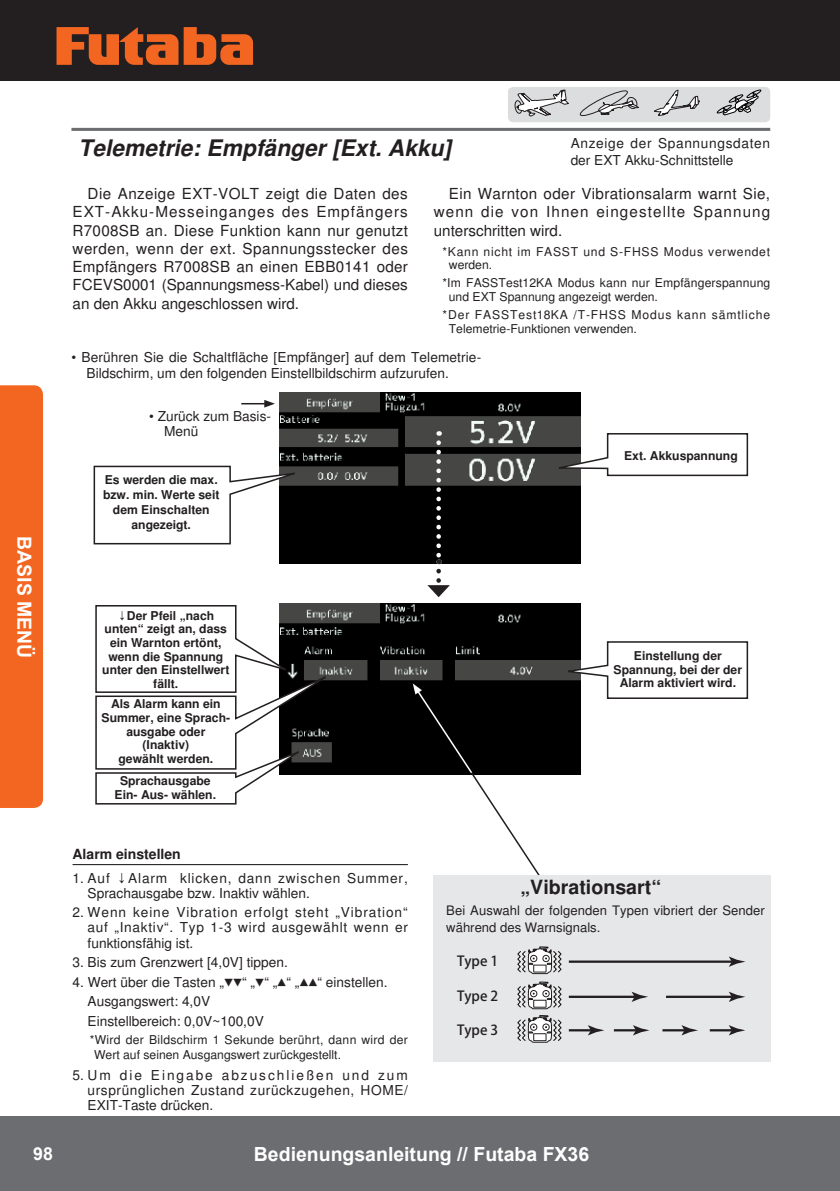
<style>
.page{position:relative;width:840px;height:1191px;background:#fff}
.page>*{position:absolute;margin:0;border:0;box-sizing:border-box;transform-origin:0 0}
.t1{font:italic 700 22.8px "Nimbus San LOT";color:#231f20}
.t2{font:700 19.6px "Nimbus San LOT";color:#231f20}
.t3{font:700 19.4px "Arial";color:#fff}
.t4{font:700 17.8px "Arial";color:#fff}
.t5{font:15.2px/18.2px "Nimbus San LOT";color:#231f20;text-align:justify}
.t6{font:700 14px "Nimbus San LOT";color:#231f20}
.t7{font:500 13.8px "Koz Go Pro";color:#231f20}
.t8{font:13.6px/15.2px "Nimbus San LOT";color:#231f20}
.t9{font:13.6px/15.2px "Nimbus San LOT";letter-spacing:.06em;color:#231f20}
.t10{font:13.6px/16.8px "Nimbus San LOT";letter-spacing:.05em;color:#231f20}
.t11{font:13px/16.4px "Nimbus San LOT";letter-spacing:.005em;color:#231f20}
.t12{font:700 12.2px/13.6px "Nimbus San LOT";color:#231f20;text-align:center}
.t13{font:12.2px/13.6px "Nimbus San LOT";letter-spacing:.015em;color:#231f20}
.t14{font:12.2px/13.6px "Nimbus San LOT";letter-spacing:.06em;color:#231f20}
</style>
<div class="page">
<div style="left:0;top:1116px;width:839px;height:75px;background:#6c6d70"></div>
<div style="left:0;top:385px;width:43px;height:423px;background:#f36621"></div>
<div style="left:0;top:0;width:839px;height:81px;background:#231f20"></div>
<svg style="left:56px;top:27px;width:197px;height:38px"></svg>
<hr style="left:71px;top:128px;width:698px;height:3px;background:#6c6d70">
<hr style="left:72px;top:864px;width:335px;height:1px;background:#231f20">
<img style="left:279px;top:603px;width:301px;height:171px">
<img style="left:279px;top:392px;width:301px;height:171px">
<svg style="left:544px;top:432px;width:204px;height:45px"></svg>
<svg style="left:556px;top:640px;width:192px;height:59px"></svg>
<svg style="left:93px;top:465px;width:217px;height:80px"></svg>
<svg style="left:436px;top:442px;width:4px;height:122px"></svg>
<svg style="left:427px;top:571px;width:22px;height:26px"></svg>
<svg style="left:412px;top:683px;width:135px;height:192px"></svg>
<svg style="left:241px;top:400px;width:34px;height:7px"></svg>
<div style="left:433px;top:875px;width:337px;height:186px;background:#e6e7e9"></div>
<hr style="left:568px;top:960px;width:166px;height:2px;background:#231f20">
<svg style="left:728px;top:956px;width:17px;height:10px"></svg>
<hr style="left:568px;top:995px;width:68px;height:3px;background:#231f20">
<svg style="left:631px;top:991px;width:17px;height:11px"></svg>
<hr style="left:665px;top:995px;width:69px;height:3px;background:#231f20">
<svg style="left:728px;top:991px;width:17px;height:11px"></svg>
<hr style="left:568px;top:1029px;width:25px;height:2px;background:#231f20">
<svg style="left:587px;top:1025px;width:17px;height:10px"></svg>
<hr style="left:613px;top:1029px;width:25px;height:2px;background:#231f20">
<svg style="left:632px;top:1025px;width:17px;height:10px"></svg>
<hr style="left:662px;top:1029px;width:24px;height:2px;background:#231f20">
<svg style="left:681px;top:1025px;width:16px;height:10px"></svg>
<hr style="left:709px;top:1029px;width:25px;height:2px;background:#231f20">
<svg style="left:728px;top:1025px;width:17px;height:10px"></svg>
<svg style="left:517px;top:946px;width:45px;height:97px"></svg>
<svg style="left:95px;top:604px;width:251px;height:201px"></svg>
<div style="left:507px;top:87px;width:262px;height:35px;background:#dcdddf;border-radius:5px"></div>
<svg style="left:514px;top:89px;width:55px;height:28px"></svg>
<svg style="left:579px;top:90px;width:59px;height:27px"></svg>
<svg style="left:654px;top:89px;width:46px;height:27px"></svg>
<svg style="left:716px;top:89px;width:45px;height:26px"></svg>
<h1 class="t1" style="left:78px;top:135px;width:380px">Telemetrie:Empfänger[Ext.Akku]</h1>
<p class="t10" style="left:570px;top:135px;width:201px">Anzeige der Spannungsdaten der EXT Akku-Schnittstelle</p>
<p class="t5" style="left:72px;top:185px;width:337px;text-indent:15px">Die Anzeige EXT-VOLT zeigt die Daten des EXT-Akku-Messeinganges des Empfängers R7008SB an. Diese Funktion kann nur genutzt werden, wenn der ext. Spannungsstecker des Empfängers R7008SB an einen EBB0141 oder FCEVS0001 (Spannungsmess-Kabel) und dieses an den Akku angeschlossen wird.</p>
<p class="t5" style="left:433px;top:185px;width:338px;text-indent:15px">Ein Warnton oder Vibrationsalarm warnt Sie, wenn die von Ihnen eingestellte Spannung unterschritten wird.</p>
<p class="t14" style="left:448px;top:245px;width:322px;text-indent:-6px">*Kann nicht im FASST und S-FHSS Modus verwendet werden.</p>
<p class="t13" style="left:448px;top:276px;width:323px;text-indent:-6px">*Im FASSTest12KA Modus kann nur Empfängerspannung und EXT Spannung angezeigt werden.</p>
<p class="t13" style="left:448px;top:308px;width:322px;text-indent:-6px">*Der FASSTest18KA /T-FHSS Modus kann sämtliche<br>Telemetrie-Funktionen verwenden.</p>
<p class="t8" style="left:86px;top:350px;width:396px;text-indent:-15px">• Berühren Sie die Schaltfläche [Empfänger] auf dem Telemetrie-<br>Bildschirm, um den folgenden Einstellbildschirm aufzurufen.</p>
<h3 class="t3" style="left:37px;top:536px;width:124px;rotate:90deg">BASIS MENÜ</h3>
<p class="t8" style="left:164px;top:409px;width:108px;text-indent:-15px">• Zurück zum Basis-<br>Menü</p>
<p class="t12" style="left:103px;top:472px;width:118px;line-height:15.2px">Es werden die max. bzw. min. Werte seit dem Einschalten angezeigt.</p>
<p class="t12" style="left:102px;top:609px;width:129px">↓Der Pfeil „nach unten“ zeigt an, dass ein Warnton ertönt, wenn die Spannung unter den Einstellwert fällt.</p>
<p class="t12" style="left:102px;top:697px;width:130px">Als Alarm kann ein<br>Summer, eine Sprach&shy;ausgabe oder (Inaktiv)<br>gewählt werden.</p>
<p class="t12" style="left:115px;top:774px;width:103px">Sprachausgabe<br>Ein- Aus- wählen.</p>
<p class="t6" style="left:72px;top:845px;width:110px">Alarm einstellen</p>
<p class="t9" style="left:88px;top:870px;width:321px;text-indent:-15px">1. Auf ↓Alarm klicken, dann zwischen Summer,<br>Sprachausgabe bzw. Inaktiv wählen.</p>
<p class="t8" style="left:88px;top:905px;width:321px;text-align:justify;text-indent:-15px">2. Wenn keine Vibration erfolgt steht „Vibration“ auf „Inaktiv“. Typ 1-3 wird ausgewählt wenn er funktionsfähig ist.</p>
<p class="t8" style="left:72px;top:955px;width:217px">3. Bis zum Grenzwert [4,0V] tippen.</p>
<p class="t8" style="left:88px;top:972px;width:301px;line-height:19.6px;text-indent:-15px">4. Wert über die Tasten „▼▼“ „▼“ „▲“ „▲▲“ einstellen.<br>Ausgangswert: 4,0V<br>Einstellbereich: 0,0V~100,0V</p>
<p class="t13" style="left:94px;top:1032px;width:315px;line-height:15.2px;text-indent:-4px">*Wird der Bildschirm 1 Sekunde berührt, dann wird der<br>Wert auf seinen Ausgangswert zurückgestellt.</p>
<p class="t8" style="left:88px;top:1067px;width:321px;text-align:justify;text-indent:-15px">5. Um die Eingabe abzuschließen und zum ursprünglichen Zustand zurückzugehen, HOME/ EXIT-Taste drücken.</p>
<p class="t12" style="left:623px;top:449px;width:115px">Ext. Akkuspannung</p>
<p class="t12" style="left:613px;top:649px;width:130px">Einstellung der<br>Spannung, bei der der<br>Alarm aktiviert wird.</p>
<h2 class="t2" style="left:520px;top:876px;width:142px">„Vibrationsart“</h2>
<p class="t11" style="left:446px;top:903px;width:320px">Bei Auswahl der folgenden Typen vibriert der Sender während des Warnsignals.</p>
<p class="t7" style="left:457px;top:952px;width:43px">Type 1</p>
<p class="t7" style="left:457px;top:987px;width:43px">Type 2</p>
<p class="t7" style="left:457px;top:1021px;width:43px">Type 3</p>
<h3 class="t4" style="left:33px;top:1141px;width:21px">98</h3>
<h3 class="t3" style="left:254px;top:1141px;width:336px">Bedienungsanleitung // Futaba FX36</h3>
</div>
